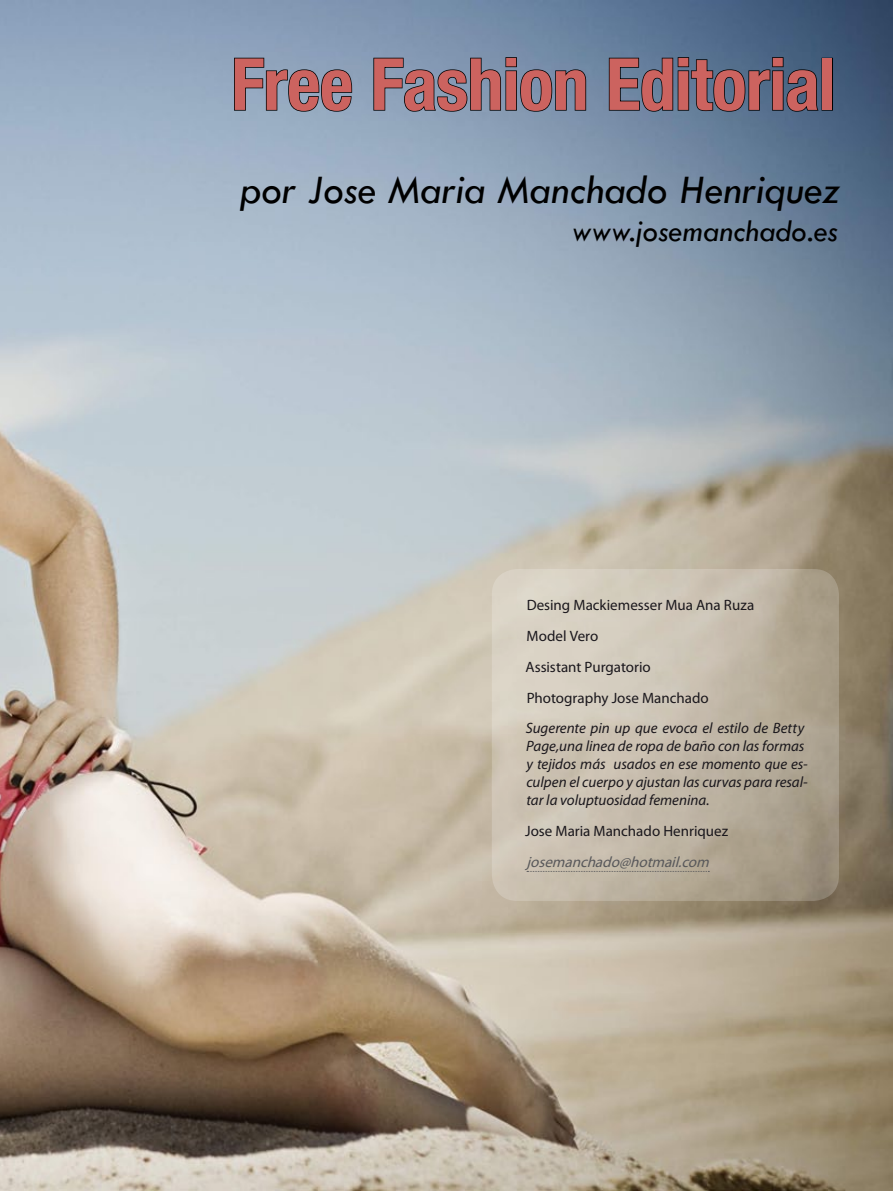
<style>
.page{position:relative;width:893px;height:1191px;background:#fff}
.page>*{position:absolute;margin:0;border:0;box-sizing:border-box;transform-origin:0 0}
.t1{font:700 condensed 72px "Helvetica Neue";letter-spacing:-.01em;color:#cc635f}
.t2{font:italic 42px "Tw Cen";color:#000}
.t3{font:italic 31.5px "Tw Cen";color:#000}
.t4{font:italic 15px/18px "Myriad Pro";color:#1a171c}
.t5{font:15px/30.8px "Myriad Pro";color:#1a171c}
.t6{font:italic 15px "Myriad Pro";color:#58585a}
</style>
<div class="page">
<img style="left:0;top:0;width:893px;height:1191px">
<svg style="left:233px;top:57px;width:120px;height:55px"></svg>
<svg style="left:373px;top:56px;width:214px;height:56px"></svg>
<svg style="left:608px;top:56px;width:212px;height:56px"></svg>
<div style="left:821px;top:58px;width:12px;height:53px;border:2px solid #000"></div>
<svg style="left:492px;top:569px;width:347px;height:332px"></svg>
<svg style="left:527px;top:871px;width:182px;height:1px"></svg>
<h1 class="t1" style="left:231px;top:41px;width:606px">Free Fashion Editorial</h1>
<h2 class="t2" style="left:240px;top:164px;width:602px">por Jose Maria Manchado Henriquez</h2>
<h3 class="t3" style="left:572px;top:212px;width:268px">www.josemanchado.es</h3>
<p class="t5" style="left:525px;top:589px;width:230px">Desing Mackiemesser Mua Ana Ruza<br>Model Vero<br>Assistant Purgatorio<br>Photography Jose Manchado</p>
<p class="t4" style="left:526px;top:719px;width:283px">Sugerente pin up que evoca el estilo de Betty Page,una linea de ropa de baño con las formas y tejidos más usados en ese momento que es&shy;culpen el cuerpo y ajustan las curvas para resal&shy;tar la voluptuosidad femenina.</p>
<p class="t5" style="left:525px;top:815px;width:205px">Jose Maria Manchado Henriquez</p>
<p class="t6" style="left:527px;top:852px;width:188px">josemanchado@hotmail.com</p>
</div>
